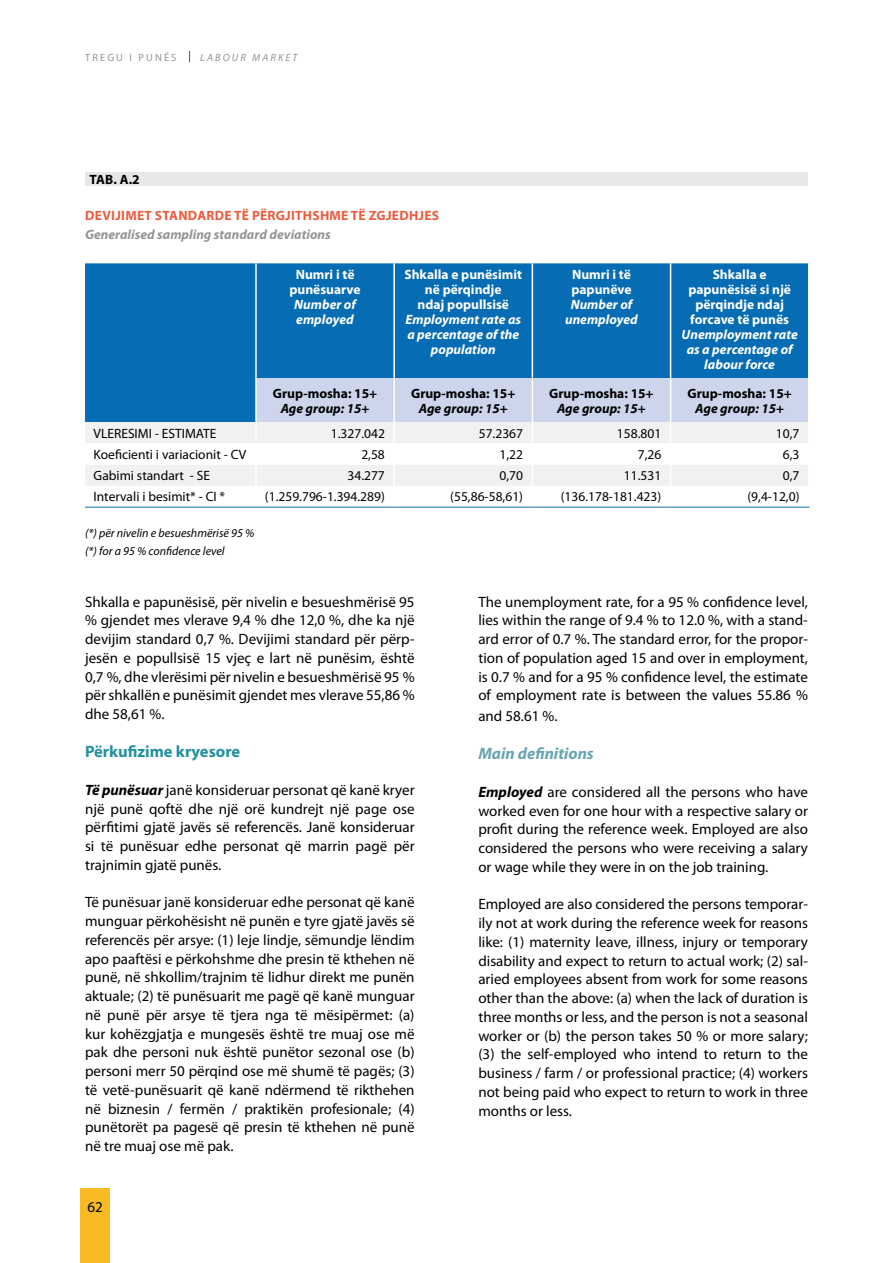
<style>
.page{position:relative;width:893px;height:1263px;background:#fff}
.page>*{position:absolute;margin:0;border:0;box-sizing:border-box;transform-origin:0 0}
.t1{font:700 16.5px "Myriad Pro";color:#23919e}
.t2{font:italic 700 16.5px "Myriad Pro";color:#68a5b1}
.t3{font:15px/18.8px "Myriad Pro";color:#000;text-align:justify}
.t4{font:13.5px "Myriad Pro";color:#000}
.t5{font:700 13.5px/15px "Myriad Pro";color:#fff;text-align:center}
.t6{font:italic 700 13.5px/15px "Myriad Pro";color:#fff;text-align:center}
.t7{font:700 13.5px "Myriad Pro";color:#000}
.t8{font:italic 700 13.5px "Myriad Pro";color:#000}
.t9{font:700 13.5px "Myriad Pro";letter-spacing:.02em;color:#eb5d3f}
.t10{font:italic 700 13.5px "Myriad Pro";color:#939598}
.t11{font:italic 12px/18px "Myriad Pro";color:#000}
.t12{font:italic 10.5px "Myriad Pro";letter-spacing:.2em;color:#939598}
.t13{font:10.5px "Myriad Pro";letter-spacing:.2em;color:#939598}
.s1{font-weight:700;font-style:italic}
</style>
<div class="page">
<div style="left:80px;top:1188px;width:30px;height:75px;background:#f8bb23"></div>
<div style="left:85px;top:172px;width:723px;height:14px;background:#e6e7e8"></div>
<div style="left:85px;top:263px;width:723px;height:159px;background:#066cb4"></div>
<div style="left:85px;top:422px;width:170px;height:21px;background:#f1f1f2"></div>
<svg style="left:85px;top:465px;width:170px;height:42px;fill:#f2f2f3"></svg>
<hr style="left:670px;top:263px;width:1px;height:115px;background:#fff">
<hr style="left:255px;top:263px;width:2px;height:115px;background:#fff">
<hr style="left:393px;top:263px;width:2px;height:115px;background:#fff">
<hr style="left:532px;top:263px;width:1px;height:115px;background:#fff">
<hr style="left:255px;top:378px;width:2px;height:44px;background:#fff">
<svg style="left:256px;top:378px;width:553px;height:129px"></svg>
<hr style="left:85px;top:507px;width:171px;height:1px;background:#066cb4">
<hr style="left:256px;top:507px;width:138px;height:1px;background:#066cb4">
<hr style="left:394px;top:507px;width:138px;height:1px;background:#066cb4">
<hr style="left:532px;top:507px;width:139px;height:1px;background:#066cb4">
<hr style="left:671px;top:507px;width:138px;height:1px;background:#066cb4">
<p class="t13" style="left:85px;top:51px;width:93px">TREGU I PUNËS</p>
<p class="t12" style="left:200px;top:51px;width:99px">LABOUR MARKET</p>
<p class="t7" style="left:89px;top:170px;width:52px">TAB. A.2</p>
<p class="t9" style="left:85px;top:206px;width:356px">DEVIJIMET STANDARDE TË PËRGJITHSHME TË ZGJEDHJES</p>
<p class="t10" style="left:85px;top:225px;width:247px">Generalised sampling standard deviations</p>
<p class="t5" style="left:289px;top:267px;width:73px">Numri i të punësuarve</p>
<p class="t6" style="left:294px;top:297px;width:63px;text-align:left">Number of employed</p>
<p class="t5" style="left:404px;top:267px;width:119px">Shkalla e punësimit në përqindje<br>ndaj popullsisë</p>
<p class="t6" style="left:405px;top:312px;width:117px">Employment rate as a percentage of the population</p>
<p class="t7" style="left:273px;top:384px;width:106px">Grup-mosha: 15+</p>
<p class="t8" style="left:281px;top:399px;width:90px">Age group: 15+</p>
<p class="t7" style="left:411px;top:384px;width:106px">Grup-mosha: 15+</p>
<p class="t8" style="left:419px;top:399px;width:90px">Age group: 15+</p>
<p class="t5" style="left:571px;top:267px;width:62px;text-align:left">Numri i të papunëve</p>
<p class="t6" style="left:565px;top:297px;width:74px">Number of unemployed</p>
<p class="t7" style="left:549px;top:384px;width:106px">Grup-mosha: 15+</p>
<p class="t8" style="left:557px;top:399px;width:90px">Age group: 15+</p>
<p class="t5" style="left:688px;top:267px;width:104px">Shkalla e papunësisë si një përqindje ndaj forcave të punës</p>
<p class="t6" style="left:681px;top:327px;width:118px">Unemployment rate as a percentage of labour force</p>
<p class="t7" style="left:687px;top:384px;width:106px">Grup-mosha: 15+</p>
<p class="t8" style="left:695px;top:399px;width:90px">Age group: 15+</p>
<p class="t4" style="left:94px;top:425px;width:124px">VLERESIMI - ESTIMATE</p>
<p class="t4" style="left:331px;top:425px;width:56px">1.327.042</p>
<p class="t4" style="left:479px;top:425px;width:46px">57.2367</p>
<p class="t4" style="left:617px;top:425px;width:46px">158.801</p>
<p class="t4" style="left:776px;top:425px;width:25px">10,7</p>
<p class="t4" style="left:94px;top:446px;width:154px">Koeficienti i variacionit - CV</p>
<p class="t4" style="left:361px;top:446px;width:25px">2,58</p>
<p class="t4" style="left:500px;top:446px;width:25px">1,22</p>
<p class="t4" style="left:638px;top:446px;width:25px">7,26</p>
<p class="t4" style="left:783px;top:446px;width:18px">6,3</p>
<p class="t4" style="left:94px;top:467px;width:118px">Gabimi standart - SE</p>
<p class="t4" style="left:347px;top:467px;width:39px">34.277</p>
<p class="t4" style="left:499px;top:467px;width:25px">0,70</p>
<p class="t4" style="left:624px;top:467px;width:39px">11.531</p>
<p class="t4" style="left:783px;top:467px;width:18px">0,7</p>
<p class="t4" style="left:94px;top:489px;width:133px">Intervali i besimit* - CI *</p>
<p class="t4" style="left:265px;top:489px;width:121px">(1.259.796-1.394.289)</p>
<p class="t4" style="left:450px;top:489px;width:74px">(55,86-58,61)</p>
<p class="t4" style="left:561px;top:489px;width:102px">(136.178-181.423)</p>
<p class="t4" style="left:747px;top:489px;width:54px">(9,4-12,0)</p>
<p class="t11" style="left:85px;top:524px;width:171px">(*) për nivelin e besueshmërisë 95 % (*) for a 95 % confidence level</p>
<p class="t3" style="left:85px;top:592px;width:331px">Shkalla e papunësisë, për nivelin e besueshmërisë 95 % gjendet mes vlerave 9,4 % dhe 12,0 %, dhe ka një devijim standard 0,7 %. Devijimi standard për përp&shy;jesën e popullsisë 15 vjeç e lart në punësim, është 0,7 %, dhe vlerësimi për nivelin e besueshmërisë 95 % për shkallën e punësimit gjendet mes vlerave 55,86 % dhe 58,61 %.</p>
<p class="t1" style="left:85px;top:741px;width:157px">Përkufizime kryesore</p>
<p class="t3" style="left:85px;top:780px;width:331px"><span class="s1">Të punësuar</span> janë konsideruar personat që kanë kryer një punë qoftë dhe një orë kundrejt një page ose përfitimi gjatë javës së referencës. Janë konsideruar si të punësuar edhe personat që marrin pagë për trajnimin gjatë punës.</p>
<p class="t3" style="left:85px;top:893px;width:331px">Të punësuar janë konsideruar edhe personat që kanë munguar përkohësisht në punën e tyre gjatë javës së referencës për arsye: (1) leje lindje, sëmundje lëndim apo paaftësi e përkohshme dhe presin të kthehen në punë, në shkollim/trajnim të lidhur direkt me punën aktuale; (2) të punësuarit me pagë që kanë munguar në punë për arsye të tjera nga të mësipërmet: (a) kur kohëzgjatja e mungesës është tre muaj ose më pak dhe personi nuk është punëtor sezonal ose (b) personi merr 50 përqind ose më shumë të pagës; (3) të vetë-punësuarit që kanë ndërmend të rikthehen në biznesin / fermën / praktikën profesionale; (4) punëtorët pa pagesë që presin të kthehen në punë në tre muaj ose më pak.</p>
<p class="t3" style="left:88px;top:1197px;width:17px">62</p>
<p class="t3" style="left:478px;top:592px;width:331px">The unemployment rate, for a 95 % confidence level, lies within the range of 9.4 % to 12.0 %, with a stand&shy;ard error of 0.7 %. The standard error, for the propor&shy;tion of population aged 15 and over in employment, is 0.7 % and for a 95 % confidence level, the estimate of employment rate is between the values 55.86 %</p>
<p class="t3" style="left:478px;top:706px;width:81px">and 58.61 %.</p>
<p class="t2" style="left:478px;top:743px;width:117px">Main definitions</p>
<p class="t3" style="left:478px;top:782px;width:331px"><span class="s1">Employed</span> are considered all the persons who have worked even for one hour with a respective salary or profit during the reference week. Employed are also considered the persons who were receiving a salary or wage while they were in on the job training.</p>
<p class="t3" style="left:478px;top:895px;width:331px">Employed are also considered the persons temporar&shy;ily not at work during the reference week for reasons like: (1) maternity leave, illness, injury or temporary disability and expect to return to actual work; (2) sal&shy;aried employees absent from work for some reasons other than the above: (a) when the lack of duration is three months or less, and the person is not a seasonal worker or (b) the person takes 50 % or more salary; (3) the self-employed who intend to return to the business / farm / or professional practice; (4) workers not being paid who expect to return to work in three months or less.</p>
</div>
